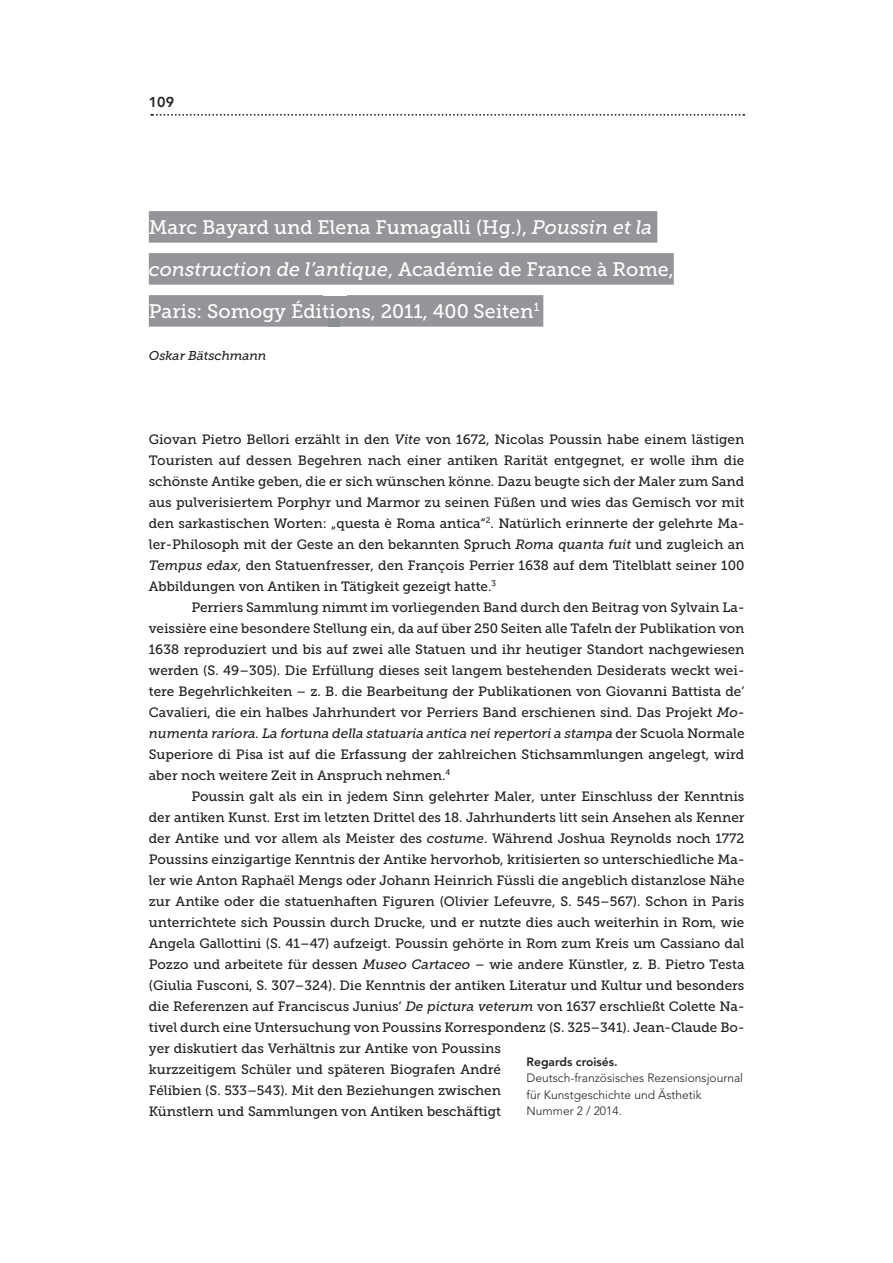
<style>
.page{position:relative;width:893px;height:1263px;background:#fff}
.page>*{position:absolute;margin:0;border:0;box-sizing:border-box;transform-origin:0 0}
.t1{font:19.5px/42px "Museo Slab 500";color:#fff}
.t2{font:800 14.25px "Avenir";color:#231f20}
.t3{font:13.5px/21px "Museo Slab 500";color:#231f20;text-align:justify}
.t4{font:italic 12.75px "Museo Slab 500";color:#231f20}
.t5{font:300 12px/16.5px "Avenir";color:#231f20}
.t6{font:800 12px "Avenir";color:#231f20}
.t7{font:11.7px "Museo Slab 500";color:#fff}
.s1{font-style:italic}
</style>
<div class="page">
<svg style="left:151px;top:114px;width:593px;height:2px"></svg>
<div style="left:149px;top:211px;width:508px;height:32px;background:#939598"></div>
<div style="left:149px;top:253px;width:525px;height:32px;background:#939598"></div>
<div style="left:149px;top:295px;width:394px;height:32px;background:#939598"></div>
<div style="left:329px;top:319px;width:11px;height:8px;background:#888e91"></div>
<p class="t2" style="left:149px;top:93px;width:27px">109</p>
<h1 class="t1" style="left:149px;top:206px;width:526px">Marc Bayard und Elena Fumagalli (Hg.), <span class="s1">Poussin et la construction de l’antique</span>, Académie de France à Rome,<br>Paris: Somogy Éditions, 2011, 400 Seiten</h1>
<p class="t4" style="left:149px;top:348px;width:119px">Oskar Bätschmann</p>
<p class="t7" style="left:534px;top:301px;width:7px">1</p>
<p class="t3" style="left:149px;top:429px;width:597px">Giovan Pietro Bellori erzählt in den <span class="s1">Vite</span> von 1672, Nicolas Poussin habe einem lästigen Touristen auf dessen Begehren nach einer antiken Rarität entgegnet, er wolle ihm die schönste Antike geben, die er sich wünschen könne. Dazu beugte sich der Maler zum Sand aus pulverisiertem Porphyr und Marmor zu seinen Füßen und wies das Gemisch vor mit den sarkastischen Worten: „questa è Roma antica“<sup>2</sup>. Natürlich erinnerte der gelehrte Ma&shy;ler-Philosoph mit der Geste an den bekannten Spruch <span class="s1">Roma quanta fuit</span> und zugleich an <span class="s1">Tempus edax</span>, den Statuenfresser, den François Perrier 1638 auf dem Titelblatt seiner 100<br>Abbildungen von Antiken in Tätigkeit gezeigt hatte.<sup>3</sup></p>
<p class="t3" style="left:149px;top:597px;width:597px;text-indent:43px">Perriers Sammlung nimmt im vorliegenden Band durch den Beitrag von Sylvain La&shy;veissière eine besondere Stellung ein, da auf über 250 Seiten alle Tafeln der Publikation von 1638 reproduziert und bis auf zwei alle Statuen und ihr heutiger Standort nachgewiesen werden (S. 49–305). Die Erfüllung dieses seit langem bestehenden Desiderats weckt wei&shy;tere Begehrlichkeiten – z. B. die Bearbeitung der Publikationen von Giovanni Battista de’ Cavalieri, die ein halbes Jahrhundert vor Perriers Band erschienen sind. Das Projekt <span class="s1">Mo&shy;numenta rariora. La fortuna della statuaria antica nei repertori a stampa</span> der Scuola Normale Superiore di Pisa ist auf die Erfassung der zahlreichen Stichsammlungen angelegt, wird aber noch weitere Zeit in Anspruch nehmen.<sup>4</sup></p>
<p class="t3" style="left:149px;top:786px;width:597px;text-align:left;text-indent:43px">Poussin galt als ein in jedem Sinn gelehrter Maler, unter Einschluss der Kenntnis der antiken Kunst. Erst im letzten Drittel des 18. Jahrhunderts litt sein Ansehen als Kenner der Antike und vor allem als Meister des <span class="s1">costume</span>. Während Joshua Reynolds noch 1772<br>Poussins einzigartige Kenntnis der Antike hervorhob, kritisierten so unterschiedliche Ma&shy;ler wie Anton Raphaël Mengs oder Johann Heinrich Füssli die angeblich distanzlose Nähe zur Antike oder die statuenhaften Figuren (Olivier Lefeuvre, S. 545–567). Schon in Paris unterrichtete sich Poussin durch Drucke, und er nutzte dies auch weiterhin in Rom, wie Angela Gallottini (S. 41–47) aufzeigt. Poussin gehörte in Rom zum Kreis um Cassiano dal Pozzo und arbeitete für dessen <span class="s1">Museo Cartaceo</span> – wie andere Künstler, z. B. Pietro Testa (Giulia Fusconi, S. 307–324). Die Kenntnis der antiken Literatur und Kultur und besonders die Referenzen auf Franciscus Junius‘ <span class="s1">De pictura veterum</span> von 1637 erschließt Colette Na&shy;tivel durch eine Untersuchung von Poussins Korrespondenz (S. 325–341). Jean-Claude Bo&shy;yer diskutiert das Verhältnis zur Antike von Poussins<br>kurzzeitigem Schüler und späteren Biografen André<br>Félibien (S. 533–543). Mit den Beziehungen zwischen<br>Künstlern und Sammlungen von Antiken beschäftigt</p>
<p class="t6" style="left:527px;top:1054px;width:93px">Regards croisés.</p>
<p class="t5" style="left:527px;top:1070px;width:218px">Deutsch-französisches Rezensionsjournal für Kunstgeschichte und Ästhetik<br>Nummer 2 / 2014.</p>
</div>
